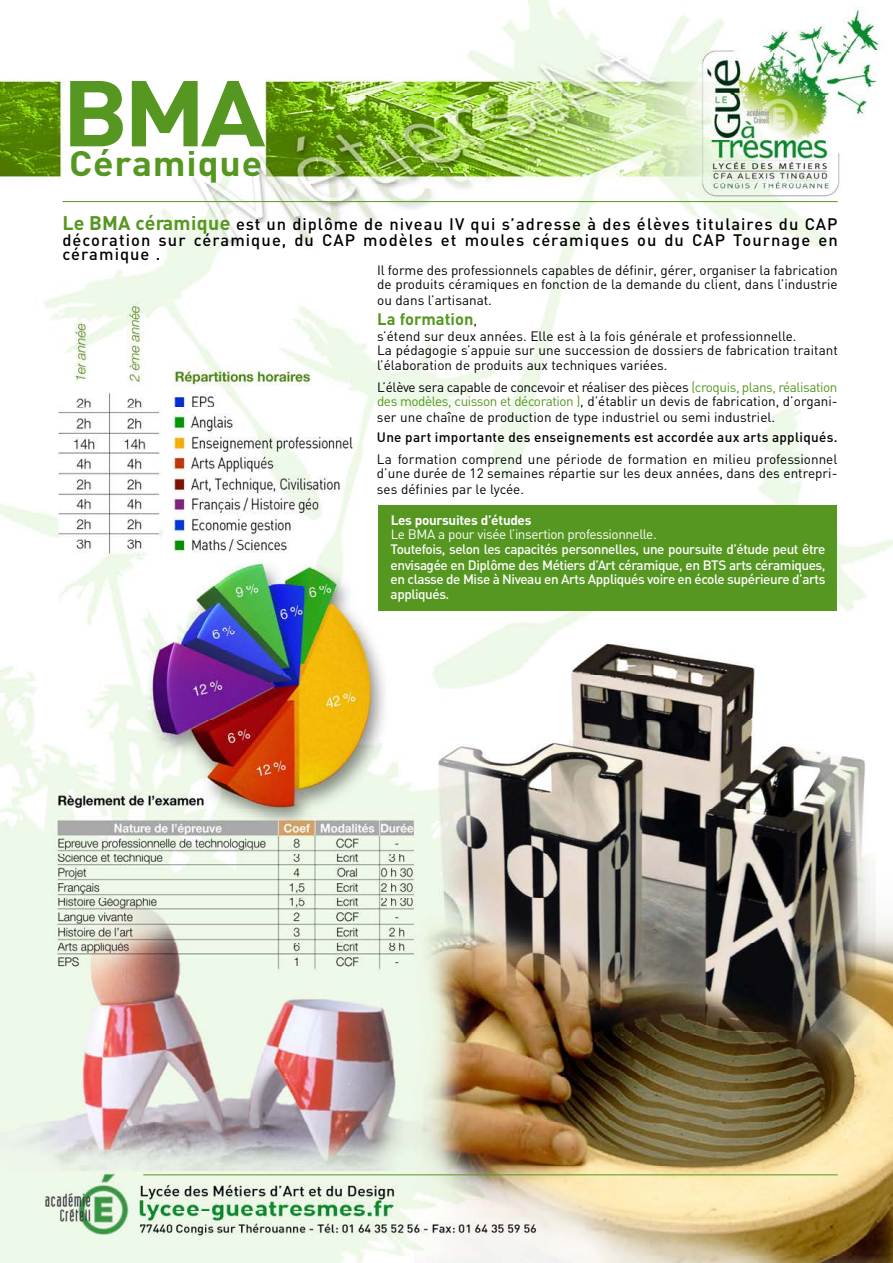
<style>
.page{position:relative;width:893px;height:1263px;background:#fff}
.page>*{position:absolute;margin:0;border:0;box-sizing:border-box;transform-origin:0 0}
.t1{font:700 91.8px "DIN";color:#559720;scale:1.11 1}
.t2{font:700 34.8px "DIN";color:#559720;scale:1.08 1}
.t3{font:500 16.5px/15px "DIN";letter-spacing:.06em;color:#000;text-align:justify}
.t4{font:700 16.5px "DIN";color:#559720}
.t5{font:13.5px/15px "DIN";color:#000;text-align:justify}
.t6{font:500 13.5px/15px "DIN";letter-spacing:-.035em;color:#fff;text-align:justify}
.t7{font:500 13.5px "DIN";letter-spacing:.02em;color:#000}
.t8{font:13.5px "DIN";letter-spacing:-.035em;color:#fff}
.t9{font:700 13.5px "DIN";letter-spacing:-.02em;color:#fff}
.s1{font-weight:700;font-size:19.5px;color:#559720}
.s2{font-weight:400;font-size:13.5px;color:#000}
.s3{color:#559720}
</style>
<div class="page">
<img style="left:0;top:0;width:893px;height:1263px">
<div style="left:378px;top:505px;width:458px;height:106px;background:#559720"></div>
<hr style="left:143px;top:1175px;width:695px;height:1px;background:#559720">
<hr style="left:62px;top:201px;width:776px;height:1px;background:#559720">
<h1 class="t1" style="left:62px;top:53px;width:185px">B M A</h1>
<h2 class="t2" style="left:69px;top:140px;width:180px">C é ra m iq u e</h2>
<p class="t3" style="left:62px;top:216px;width:777px"><span class="s1">Le BMA cé ra m iq u e</span> e st un diplôme de n i veau IV qui s’ a d re sse à des élèves titulaires du CA P d é co ration sur cé ramique, du CAP modèles et moules cé ramiques ou du CAP Tournage en cé ramique .</p>
<p class="t5" style="left:377px;top:262px;width:462px">Il forme des professionnels capables de définir, gérer, organiser la fabrication de produits céramiques en fonction de la demande du client, dans l’industrie ou dans l’artisanat.</p>
<p class="t4" style="left:377px;top:309px;width:101px">La formation<span class="s2">,</span></p>
<p class="t5" style="left:377px;top:328px;width:462px;text-align:left">s’étend sur deux années. Elle est à la fois générale et professionnelle.<br>La pédagogie s’appuie sur une succession de dossiers de fabrication traitant l’élaboration de produits aux techniques variées.</p>
<p class="t5" style="left:377px;top:379px;width:462px">L’é lève sera ca p a b le de co n cevoir et réaliser des pièces <span class="s3">(c roquis, plans, ré a lis a tio n des modèles, cuisson et déco ration )</span>, d’établir un devis de fabrication, d’organi&shy;ser une chaîne de production de type industriel ou semi industriel.</p>
<p class="t7" style="left:377px;top:429px;width:462px">Une part importa n te des enseignements est acco rdée aux arts appliqués.</p>
<p class="t5" style="left:377px;top:451px;width:462px">La formation comprend une période de formation en milieu professionnel d’une durée de 12 semaines répartie sur les deux années, dans des entrepri&shy;ses définies par le lycée.</p>
<p class="t9" style="left:391px;top:511px;width:142px">Les pours u ites d’études</p>
<p class="t8" style="left:391px;top:526px;width:267px">Le BMA a pour visée l’insertion pro fe ss io n n e lle .</p>
<p class="t6" style="left:391px;top:542px;width:436px">To u te fois, selon les capacités pers o n n e lles, une pours u ite d’étude peut être envisagée en Diplôme des Métiers d’Art cé ramique, en BTS arts cé ra m iq u e s , en classe de Mise à Niveau en Arts Appliqués vo ire en éco le supérieure d’arts a p p liq u é s .</p>
</div>
